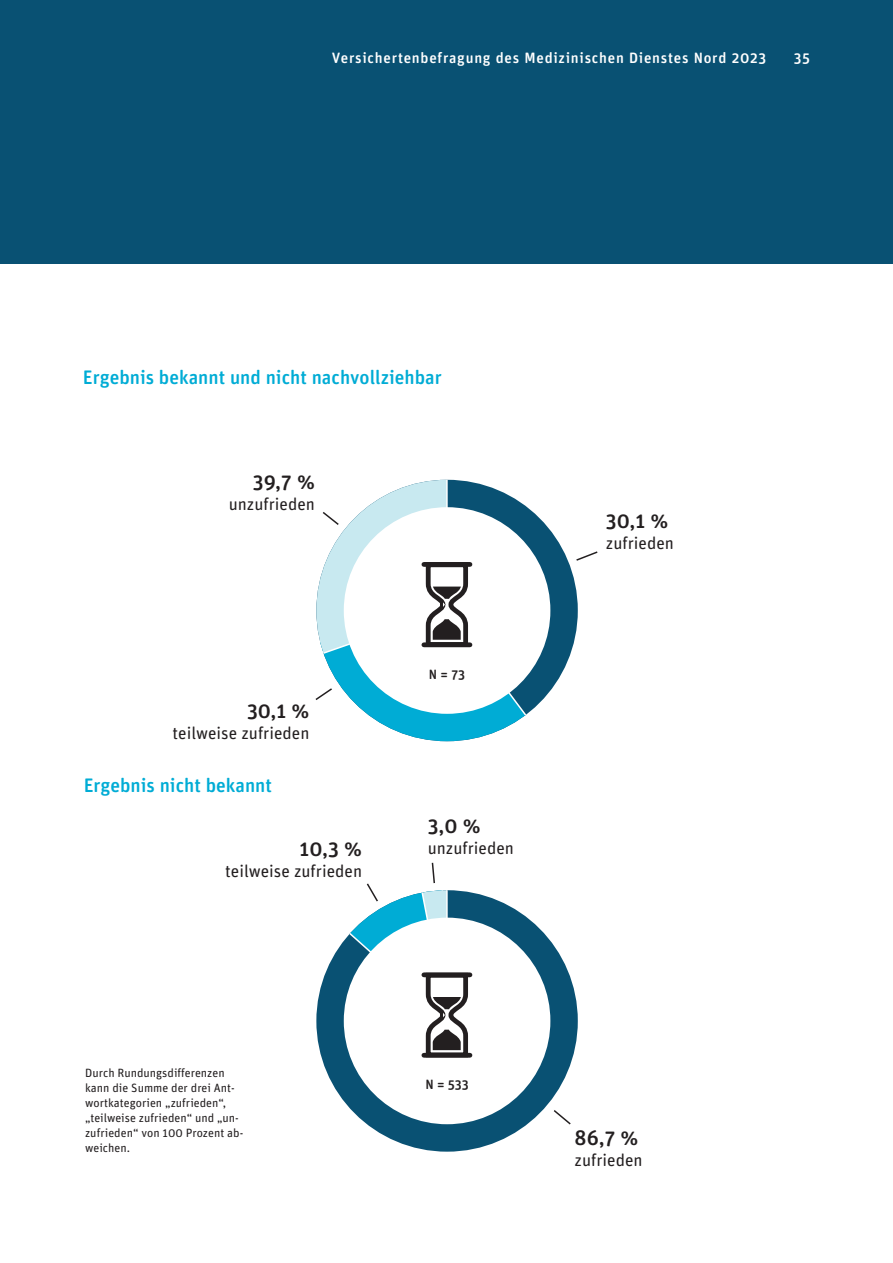
<style>
.page{position:relative;width:893px;height:1263px;background:#fff}
.page>*{position:absolute;margin:0;border:0;box-sizing:border-box;transform-origin:0 0}
.t1{font:500 21px "Unit Rounded OT";color:#231f20}
.t2{font:500 19.5px "Unit Rounded OT";color:#00acd5}
.t3{font:17.25px "Unit Rounded OT";color:#231f20}
.t4{font:500 15px "Unit Rounded OT";letter-spacing:.05em;color:#fff}
.t5{font:500 13.5px "Unit Rounded OT";color:#231f20}
.t6{font:12px/15px "Unit Rounded OT";color:#231f20}
</style>
<div class="page">
<div style="left:0;top:0;width:893px;height:264px;background:#095173"></div>
<div style="left:316px;top:890px;width:262px;height:262px;background:#095173;border-radius:50%"></div>
<svg style="left:315px;top:480px;width:283px;height:261px"></svg>
<svg style="left:316px;top:862px;width:256px;height:264px"></svg>
<p class="t4" style="left:332px;top:48px;width:436px">Versichertenbefragung des Medizinischen Dienstes Nord 2023</p>
<p class="t4" style="left:794px;top:48px;width:18px">35</p>
<h2 class="t2" style="left:83px;top:365px;width:360px">Ergebnis bekannt und nicht nachvollziehbar</h2>
<h1 class="t1" style="left:253px;top:468px;width:64px">39,7 %</h1>
<h3 class="t3" style="left:229px;top:493px;width:88px">unzufrieden</h3>
<h1 class="t1" style="left:247px;top:697px;width:64px">30,1 %</h1>
<h3 class="t3" style="left:173px;top:722px;width:138px">teilweise zufrieden</h3>
<h2 class="t2" style="left:84px;top:773px;width:190px">Ergebnis nicht bekannt</h2>
<p class="t5" style="left:429px;top:665px;width:38px">N = 73</p>
<h1 class="t1" style="left:428px;top:812px;width:55px">3,0 %</h1>
<h1 class="t1" style="left:300px;top:835px;width:64px">10,3 %</h1>
<h3 class="t3" style="left:428px;top:837px;width:88px">unzufrieden</h3>
<h3 class="t3" style="left:225px;top:860px;width:138px">teilweise zufrieden</h3>
<h1 class="t1" style="left:606px;top:508px;width:64px">30,1 %</h1>
<h3 class="t3" style="left:606px;top:532px;width:70px">zufrieden</h3>
<p class="t6" style="left:85px;top:1065px;width:160px">Durch Rundungsdifferenzen kann die Summe der drei Ant&shy;wortkategorien „zufrieden“, „teilweise zufrieden“ und „un&shy;zufrieden“ von 100 Prozent ab&shy;weichen.</p>
<p class="t5" style="left:425px;top:1076px;width:45px">N = 533</p>
<h1 class="t1" style="left:575px;top:1125px;width:65px">86,7 %</h1>
<h3 class="t3" style="left:575px;top:1150px;width:70px">zufrieden</h3>
</div>
